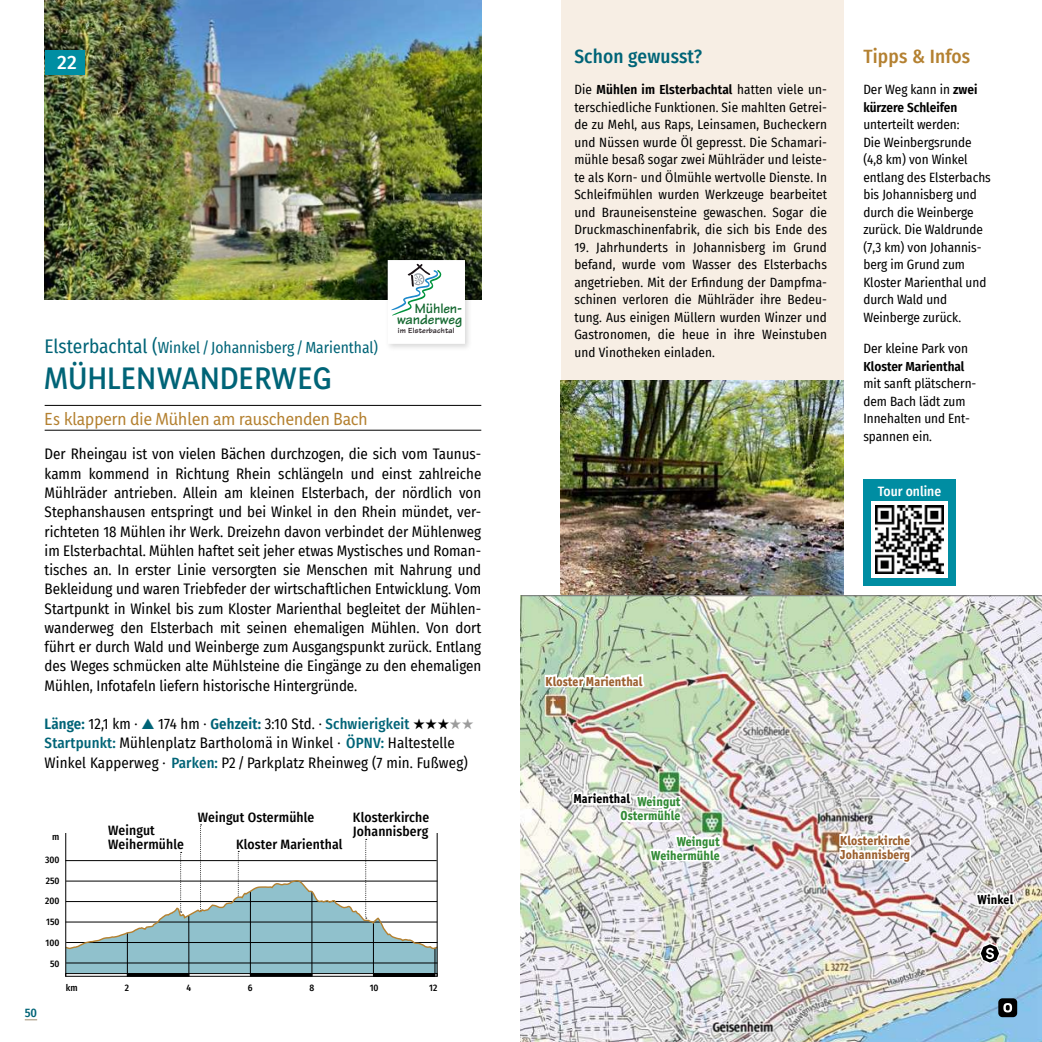
<style>
.page{position:relative;width:1042px;height:1042px;background:#fff}
.page>*{position:absolute;margin:0;border:0;box-sizing:border-box;transform-origin:0 0}
.t1{font:600 28px "Yaldevi";letter-spacing:.02em;color:#006477}
.t2{font:500 19.25px "Fira Sans Condensed";letter-spacing:.01em;color:#006477}
.t3{font:500 19.25px "Fira Sans Condensed";letter-spacing:.01em;color:#b48131}
.t4{font:500 19.25px "Fira Sans";color:#fff}
.t5{font:15.75px "Fira Sans Condensed";color:#006477}
.t6{font:500 15.75px "Yaldevi";letter-spacing:.01em;color:#b48131}
.t7{font:14.88px/19.2px "Fira Sans Condensed";letter-spacing:.01em;color:#000;text-align:justify}
.t8{font:700 14.53px/10.8px "Tekton";letter-spacing:-.01em;color:#146830;text-align:right}
.t9{font:500 13.47px "Fira Sans Condensed";letter-spacing:.01em;color:#000}
.t10{font:500 13.47px "Fira Sans Condensed";color:#fff}
.t11{font:13.12px/17.5px "Fira Sans Condensed";color:#000}
.t12{font:600 13.12px/17.5px "Fira Sans Condensed";color:#000}
.t13{font:800 13.12px/14px "Officina San ITC";letter-spacing:.01em;color:#9c602f;scale:.9 1}
.t14{font:800 13.12px/14px "Officina San ITC";letter-spacing:.01em;color:#328b36;text-align:right;scale:.9 1}
.t15{font:800 13.12px "Officina San ITC";letter-spacing:.01em;color:#000;scale:.9 1}
.t16{font:500 12.25px "Fira Sans Condensed";color:#006477}
.t17{font:500 9.45px/20.7px "Fira Sans Condensed";color:#000}
.t18{font:700 8.05px "Tekton";letter-spacing:.005em;color:#1a1216}
.s1{font-size:19.25px}
.s2{font-weight:600;color:#006477}
.s3{color:#006477}
.s4{font-weight:500;color:#006477}
.s5{color:#9c9c9c}
.s6{font-weight:600}
.s7{font-weight:400}
</style>
<div class="page">
<svg style="left:25px;top:1019px;width:12px;height:1px"></svg>
<img style="left:521px;top:596px;width:521px;height:446px">
<img style="left:45px;top:0;width:436px;height:299px">
<div style="left:45px;top:50px;width:39px;height:24px;background:#008ea2"></div>
<div style="left:561px;top:0;width:282px;height:407px;background:#f7eee4"></div>
<hr style="left:45px;top:405px;width:436px;height:1px;background:#000">
<hr style="left:45px;top:430px;width:436px;height:1px;background:#000">
<img style="left:724px;top:380px;width:119px;height:215px">
<div style="left:385px;top:257px;width:88px;height:94px;background:#000;opacity:.15"></div>
<div style="left:388px;top:260px;width:77px;height:84px;background:#fff"></div>
<svg style="left:389px;top:262px;width:74px;height:76px"></svg>
<div style="left:863px;top:479px;width:92px;height:106px;background:#008da2"></div>
<div style="left:871px;top:501px;width:77px;height:77px;background:#fff"></div>
<img style="left:875px;top:505px;width:68px;height:68px">
<svg style="left:66px;top:824px;width:371px;height:152px"></svg>
<hr style="left:437px;top:833px;width:1px;height:143px;background:#000">
<hr style="left:65px;top:833px;width:1px;height:143px;background:#000">
<hr style="left:521px;top:595px;width:521px;height:1px;background:#717072">
<img style="left:837px;top:810px;width:77px;height:72px">
<img style="left:973px;top:849px;width:45px;height:115px">
<img style="left:543px;top:380px;width:181px;height:515px">
<svg style="left:998px;top:998px;width:19px;height:22px"></svg>
<p class="t4" style="left:57px;top:51px;width:21px">22</p>
<p class="t5" style="left:45px;top:339px;width:335px"><span class="s1">Elsterbachtal (</span>Winkel / Johannisberg / Marienthal)</p>
<h1 class="t1" style="left:45px;top:363px;width:288px">MÜHLENWANDERWEG</h1>
<p class="t6" style="left:45px;top:411px;width:324px">Es klappern die Mühlen am rauschenden Bach</p>
<p class="t8" style="left:397px;top:304px;width:67px">Mühlen&shy;wanderweg</p>
<p class="t18" style="left:398px;top:327px;width:58px">im Elsterbachtal</p>
<p class="t7" style="left:45px;top:444px;width:438px">Der Rheingau ist von vielen Bächen durchzogen, die sich vom Taunus&shy;kamm kommend in Richtung Rhein schlängeln und einst zahlreiche Mühlräder antrieben. Allein am kleinen Elsterbach, der nördlich von Stephanshausen entspringt und bei Winkel in den Rhein mündet, ver&shy;richteten 18 Mühlen ihr Werk. Dreizehn davon verbindet der Mühlenweg im Elsterbachtal. Mühlen haftet seit jeher etwas Mystisches und Roman&shy;tisches an. In erster Linie versorgten sie Menschen mit Nahrung und Bekleidung und waren Triebfeder der wirtschaftlichen Entwicklung. Vom Startpunkt in Winkel bis zum Kloster Marienthal begleitet der Mühlen&shy;wanderweg den Elsterbach mit seinen ehemaligen Mühlen. Von dort führt er durch Wald und Weinberge zum Ausgangspunkt zurück. Entlang des Weges schmücken alte Mühlsteine die Eingänge zu den ehemaligen Mühlen, Infotafeln liefern historische Hintergründe.</p>
<p class="t7" style="left:45px;top:714px;width:430px;text-align:left"><span class="s2">Länge:</span> 12,1 km · <span class="s3">▲</span> 174 hm · <span class="s2">Gehzeit:</span> 3:10 Std. · <span class="s4">Schwierigkeit</span> ★★★<span class="s5">★★<br></span><span class="s4">Startpunkt:</span> Mühlenplatz Bartholomä in Winkel · <span class="s4">ÖPNV:</span> Haltestelle<br>Winkel Kapperweg · <span class="s4">Parken:</span> P2 / Parkplatz Rheinweg (7 min. Fußweg)</p>
<p class="t16" style="left:25px;top:1006px;width:14px">50</p>
<p class="t17" style="left:52px;top:826px;width:9px">m</p>
<p class="t17" style="left:45px;top:849px;width:16px">300</p>
<p class="t17" style="left:45px;top:871px;width:16px;line-height:19.9px">250<br>200</p>
<p class="t17" style="left:46px;top:912px;width:15px;text-align:center">150<br>100<br>50</p>
<p class="t9" style="left:198px;top:810px;width:118px">Weingut Ostermühle</p>
<p class="t9" style="left:353px;top:810px;width:78px">Klosterkirche</p>
<p class="t9" style="left:108px;top:823px;width:48px">Weingut</p>
<p class="t9" style="left:353px;top:824px;width:77px">Johannisberg</p>
<p class="t9" style="left:108px;top:837px;width:77px">Weihermühle</p>
<p class="t9" style="left:236px;top:837px;width:108px">Kloster Marienthal</p>
<p class="t17" style="left:66px;top:977px;width:13px">km</p>
<p class="t17" style="left:125px;top:977px;width:6px">2</p>
<p class="t17" style="left:186px;top:977px;width:6px">4</p>
<p class="t17" style="left:248px;top:977px;width:6px">6</p>
<p class="t17" style="left:309px;top:977px;width:6px">8</p>
<p class="t17" style="left:370px;top:977px;width:10px">10</p>
<p class="t17" style="left:429px;top:977px;width:10px">12</p>
<p class="t2" style="left:574px;top:45px;width:129px">Schon gewusst?</p>
<p class="t11" style="left:574px;top:81px;width:254px;text-align:justify">Die <span class="s6">Mühlen im Elsterbachtal</span> hatten viele un&shy;terschiedliche Funktionen. Sie mahlten Getrei&shy;de zu Mehl, aus Raps, Leinsamen, Bucheckern und Nüssen wurde Öl gepresst. Die Schamari&shy;mühle besaß sogar zwei Mühlräder und leiste&shy;te als Korn- und Ölmühle wertvolle Dienste. In Schleifmühlen wurden Werkzeuge bearbeitet und Brauneisensteine gewaschen. Sogar die Druckmaschinenfabrik, die sich bis Ende des</p>
<p class="t11" style="left:574px;top:238px;width:254px;text-align:justify">19. Jahrhunderts in Johannisberg im Grund befand, wurde vom Wasser des Elsterbachs angetrieben. Mit der Er昀椀ndung der Dampfma&shy;schinen verloren die Mühlräder ihre Bedeu&shy;tung. Aus einigen Müllern wurden Winzer und Gastronomen, die heue in ihre Weinstuben und Vinotheken einladen.</p>
<p class="t3" style="left:863px;top:45px;width:108px">Tipps &amp; Infos</p>
<p class="t12" style="left:863px;top:81px;width:116px"><span class="s7">Der Weg kann in</span> zwei kürzere Schleifen</p>
<p class="t11" style="left:863px;top:116px;width:129px">unterteilt werden:<br>Die Weinbergsrunde (4,8 km) von Winkel entlang des Elsterbachs bis Johannisberg und durch die Weinberge zurück. Die Waldrunde (7,3 km) von Johannis&shy;berg im Grund zum<br>Kloster Marienthal und durch Wald und<br>Weinberge zurück.</p>
<p class="t11" style="left:863px;top:340px;width:106px">Der kleine Park von</p>
<p class="t12" style="left:863px;top:357px;width:103px">Kloster Marienthal</p>
<p class="t11" style="left:863px;top:375px;width:115px">mit sanft plätschern&shy;dem Bach lädt zum<br>Innehalten und Ent&shy;spannen ein.</p>
<p class="t10" style="left:878px;top:483px;width:65px">Tour online</p>
<p class="t13" style="left:545px;top:675px;width:109px">Kloster Marienthal</p>
<p class="t15" style="left:573px;top:793px;width:65px">Marienthal</p>
<p class="t14" style="left:620px;top:796px;width:68px">Weingut<br>Ostermühle</p>
<p class="t14" style="left:651px;top:835px;width:78px">Weingut<br>Weihermühle</p>
<p class="t13" style="left:840px;top:834px;width:79px">Klosterkirche<br>Johannisberg</p>
<p class="t15" style="left:977px;top:894px;width:41px">Winkel</p>
</div>
